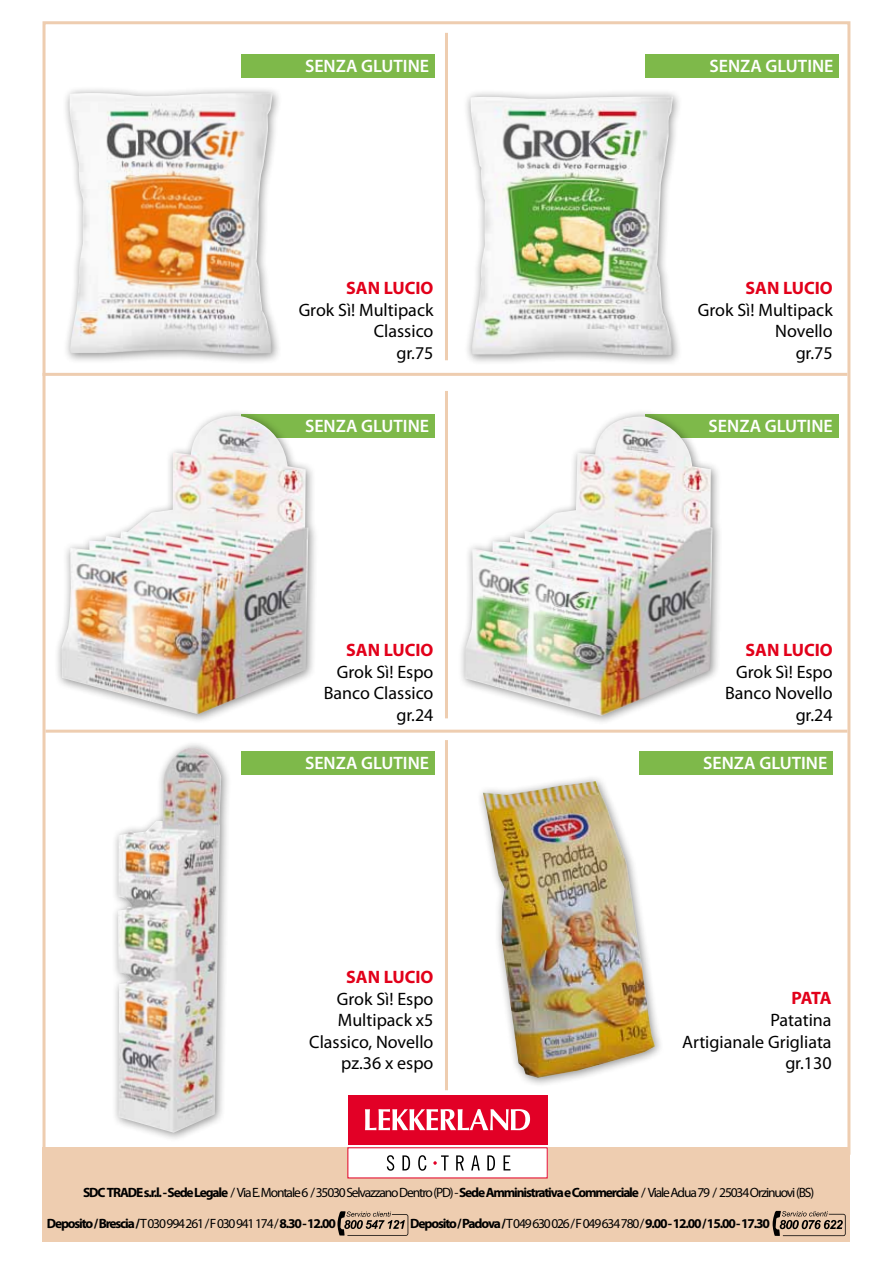
<style>
.page{position:relative;width:893px;height:1263px;background:#fff}
.page>*{position:absolute;margin:0;border:0;box-sizing:border-box;transform-origin:0 0}
.t1{font:18px/21.6px "Myriad Pro";color:#000;text-align:right}
.t2{font:600 18px "Myriad Pro";color:#fff}
.t3{font:700 18px "Myriad Pro";color:#e2001a}
.t4{font:13.5px "Myriad Pro";letter-spacing:-.085em;color:#000}
.t5{font:700 13.5px "Myriad Pro";letter-spacing:-.085em;color:#000}
.s1{font-weight:700}
.s2{font-weight:400}
</style>
<div class="page">
<div style="left:43px;top:1147px;width:807px;height:95px;background:#eecdb0"></div>
<hr style="left:43px;top:373px;width:804px;height:3px;background:#eecdb0">
<hr style="left:46px;top:730px;width:801px;height:3px;background:#eecdb0">
<div style="left:348px;top:1095px;width:199px;height:50px;background:#e20026"></div>
<div style="left:348px;top:1148px;width:199px;height:30px;background:#fff"></div>
<svg style="left:365px;top:1109px;width:165px;height:21px"></svg>
<svg style="left:387px;top:1155px;width:7px;height:16px"></svg>
<svg style="left:402px;top:1155px;width:8px;height:15px"></svg>
<svg style="left:418px;top:1155px;width:8px;height:16px"></svg>
<svg style="left:433px;top:1155px;width:16px;height:15px"></svg>
<svg style="left:456px;top:1155px;width:8px;height:15px"></svg>
<svg style="left:471px;top:1155px;width:9px;height:15px"></svg>
<svg style="left:487px;top:1155px;width:8px;height:15px"></svg>
<svg style="left:503px;top:1155px;width:7px;height:15px"></svg>
<svg style="left:337px;top:1211px;width:71px;height:25px"></svg>
<svg style="left:772px;top:1211px;width:74px;height:25px"></svg>
<hr style="left:445px;top:33px;width:3px;height:327px;background:#eecdb0">
<hr style="left:445px;top:391px;width:3px;height:327px;background:#eecdb0">
<hr style="left:445px;top:740px;width:3px;height:350px;background:#eecdb0">
<div style="left:241px;top:54px;width:194px;height:24px;background:#7eb94a"></div>
<div style="left:646px;top:54px;width:193px;height:24px;background:#7eb94a"></div>
<div style="left:241px;top:414px;width:194px;height:24px;background:#7eb94a"></div>
<div style="left:645px;top:414px;width:193px;height:24px;background:#7eb94a"></div>
<div style="left:62px;top:86px;width:221px;height:278px;background:#000;opacity:.45"></div>
<img style="left:68px;top:93px;width:204px;height:261px">
<div style="left:463px;top:89px;width:220px;height:277px;background:#000;opacity:.45"></div>
<img style="left:470px;top:95px;width:203px;height:260px">
<div style="left:54px;top:409px;width:265px;height:315px;background:#000;opacity:.45"></div>
<img style="left:62px;top:416px;width:246px;height:298px">
<div style="left:458px;top:409px;width:265px;height:317px;background:#000;opacity:.45"></div>
<img style="left:465px;top:416px;width:247px;height:300px">
<div style="left:241px;top:751px;width:194px;height:24px;background:#7eb94a"></div>
<div style="left:111px;top:740px;width:121px;height:402px;background:#000;opacity:.45"></div>
<img style="left:118px;top:748px;width:103px;height:385px">
<div style="left:639px;top:751px;width:194px;height:24px;background:#7eb94a"></div>
<div style="left:476px;top:774px;width:189px;height:314px;background:#fff"></div>
<img style="left:483px;top:781px;width:172px;height:297px">
<p class="t2" style="left:305px;top:55px;width:126px">SENZA GLUTINE</p>
<p class="t3" style="left:346px;top:276px;width:89px">SAN LUCIO</p>
<p class="t1" style="left:299px;top:299px;width:136px">Grok Sì! Multipack<br>Classico<br>gr.75</p>
<p class="t2" style="left:305px;top:414px;width:126px">SENZA GLUTINE</p>
<p class="t3" style="left:346px;top:638px;width:89px">SAN LUCIO</p>
<p class="t1" style="left:324px;top:660px;width:111px">Grok Sì! Espo<br>Banco Classico gr.24</p>
<p class="t2" style="left:305px;top:751px;width:126px">SENZA GLUTINE</p>
<p class="t3" style="left:346px;top:965px;width:89px">SAN LUCIO</p>
<p class="t1" style="left:309px;top:987px;width:126px">Grok Sì! Espo<br>Multipack x5<br>Classico, Novello pz.36 x espo</p>
<p class="t2" style="left:709px;top:55px;width:126px">SENZA GLUTINE</p>
<p class="t3" style="left:745px;top:276px;width:89px">SAN LUCIO</p>
<p class="t1" style="left:698px;top:299px;width:136px">Grok Sì! Multipack<br>Novello<br>gr.75</p>
<p class="t2" style="left:709px;top:414px;width:126px">SENZA GLUTINE</p>
<p class="t3" style="left:745px;top:638px;width:89px">SAN LUCIO</p>
<p class="t1" style="left:725px;top:660px;width:109px">Grok Sì! Espo<br>Banco Novello gr.24</p>
<p class="t2" style="left:703px;top:751px;width:126px">SENZA GLUTINE</p>
<p class="t3" style="left:792px;top:986px;width:42px">PATA</p>
<p class="t1" style="left:682px;top:1009px;width:151px">Patatina<br>Artigianale Grigliata gr.130</p>
<p class="t4" style="left:83px;top:1184px;width:733px"><span class="s1">SDC TRADE s.r.l.- Sede Legale</span> / Via E.Montale 6 / 35030 Selvazzano Dentro (PD) - <span class="s1">Sede Amministrativa e Commerciale</span> / Viale Adua 79 / 25034 Orzinuovi(BS)</p>
<p class="t5" style="left:47px;top:1215px;width:291px">Deposito / Brescia / <span class="s2">T 030 994 261 / F 030 941 174 /</span> 8.30 - 12.00</p>
<p class="t5" style="left:410px;top:1215px;width:361px">Deposito / Padova / <span class="s2">T 049 630 026 / F 049 634 780 /</span> 9.00 - 12.00 / 15.00 - 17.30</p>
</div>
